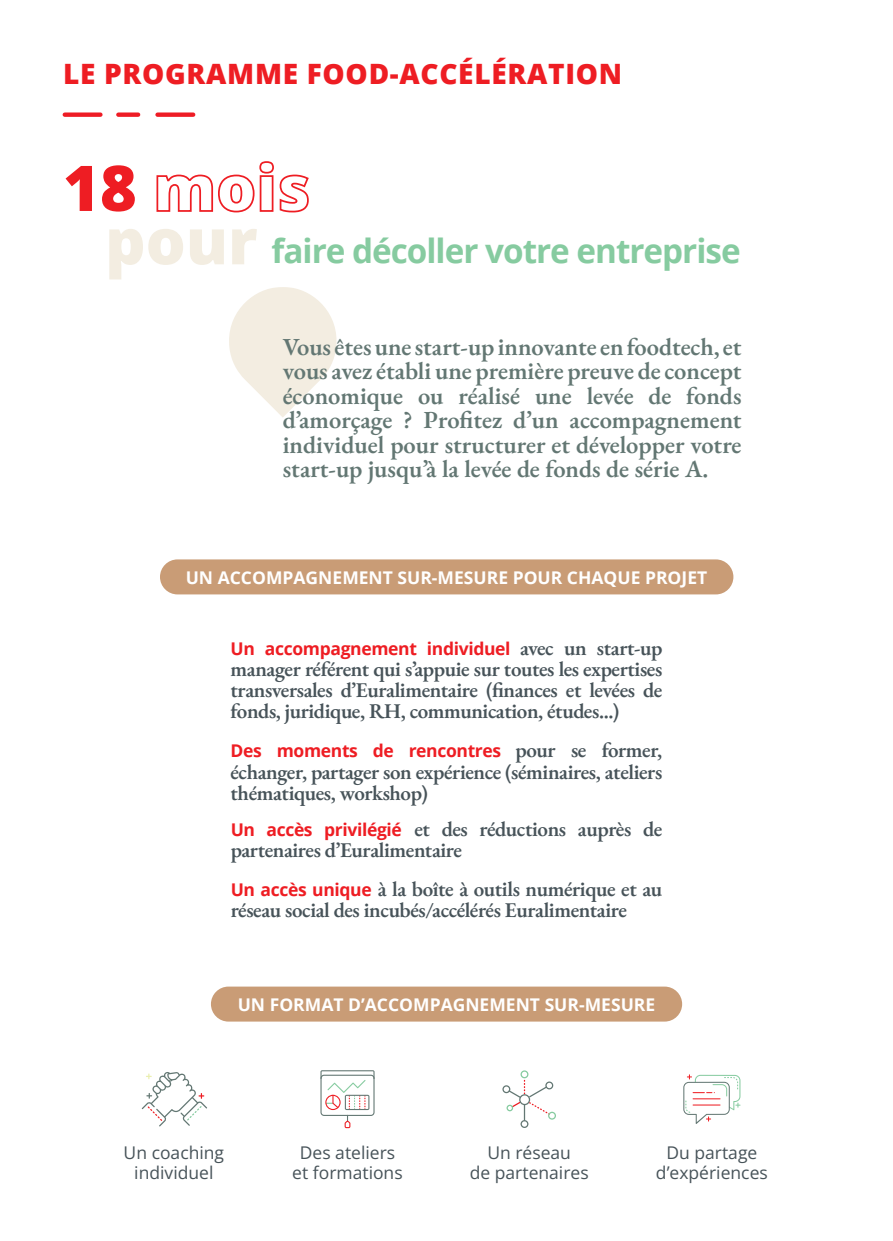
<style>
.page{position:relative;width:893px;height:1241px;background:#fff}
.page>*{position:absolute;margin:0;border:0;box-sizing:border-box;transform-origin:0 0}
.t1{font:800 63px "Open Sans";color:#ee1d23}
.t2{font:800 63px "Open Sans";color:#f3ede1}
.t3{font:700 33.25px "Open Sans";letter-spacing:-.03em;color:#86cba0}
.t4{font:800 28px "Open Sans";letter-spacing:.025em;color:#ee1d23}
.t5{font:600 24.5px/24.5px "EB Garamond";color:#637773;text-align:justify}
.t6{font:600 21px/21px "EB Garamond";letter-spacing:-.02em;color:#475359}
.t7{font:17.5px/19.2px "Open Sans";color:#475359;text-align:center}
.t8{font:700 17.5px "Open Sans";color:#fff}
.t9{font:700 17.5px "Open Sans";letter-spacing:-.02em;color:#ee1d23}
.s1{font-family:"EB Garamond";font-weight:600;font-size:21px;color:#475359}
.s2{font-family:"Open Sans";font-weight:700;font-size:17.5px;color:#ee1d23}
</style>
<div class="page">
<div style="left:160px;top:559px;width:573px;height:35px;background:#c99c76;border-radius:17px"></div>
<div style="left:211px;top:986px;width:471px;height:35px;background:#c99c76;border-radius:17px"></div>
<svg style="left:229px;top:287px;width:108px;height:130px"></svg>
<svg style="left:142px;top:1072px;width:65px;height:54px"></svg>
<svg style="left:320px;top:1070px;width:55px;height:57px"></svg>
<svg style="left:502px;top:1070px;width:54px;height:57px"></svg>
<svg style="left:683px;top:1074px;width:57px;height:49px"></svg>
<div style="left:65px;top:112px;width:35px;height:5px;background:#ee1c25"></div>
<div style="left:118px;top:112px;width:20px;height:5px;background:#ee1c25"></div>
<div style="left:158px;top:112px;width:35px;height:5px;background:#ee1c25"></div>
<h3 class="t4" style="left:63px;top:53px;width:561px">LE PROGRAMME FOOD-ACCÉLÉRATION</h3>
<h1 class="t1" style="left:63px;top:140px;width:249px">18 mois</h1>
<h1 class="t2" style="left:105px;top:193px;width:154px">pour</h1>
<h2 class="t3" style="left:272px;top:227px;width:471px">faire décoller votre entreprise</h2>
<p class="t5" style="left:283px;top:334px;width:460px">Vous êtes une start-up innovante en foodtech, et vous avez établi une première preuve de concept économique ou réalisé une levée de fonds d’amorçage ? Profitez d’un accompagnement individuel pour structurer et développer votre start-up jusqu’à la levée de fonds de série A.</p>
<p class="t8" style="left:186px;top:565px;width:523px">UN ACCOMPAGNEMENT SUR-MESURE POUR CHAQUE PROJET</p>
<p class="t9" style="left:231px;top:636px;width:433px">Un accompagnement individuel <span class="s1">avec un start-up</span></p>
<p class="t6" style="left:231px;top:658px;width:433px;text-align:justify">manager référent qui s’appuie sur toutes les expertises transversales d’Euralimentaire (finances et levées de fonds, juridique, RH, communication, études...)</p>
<p class="t9" style="left:231px;top:738px;width:433px">Des moments de rencontres <span class="s1">pour se former,</span></p>
<p class="t6" style="left:231px;top:761px;width:433px">échanger, partager son expérience (séminaires, ateliers thématiques, workshop)</p>
<p class="t6" style="left:231px;top:818px;width:433px"><span class="s2">Un accès privilégié</span> et des réductions auprès de partenaires d’Euralimentaire</p>
<p class="t6" style="left:231px;top:878px;width:433px"><span class="s2">Un accès unique</span> à la boîte à outils numérique et au réseau social des incubés/accélérés Euralimentaire</p>
<p class="t8" style="left:238px;top:991px;width:419px">UN FORMAT D’ACCOMPAGNEMENT SUR-MESURE</p>
<p class="t7" style="left:124px;top:1142px;width:102px">Un coaching individuel</p>
<p class="t7" style="left:292px;top:1142px;width:112px">Des ateliers et formations</p>
<p class="t7" style="left:470px;top:1142px;width:120px">Un réseau<br>de partenaires</p>
<p class="t7" style="left:656px;top:1142px;width:113px">Du partage d’expériences</p>
</div>
